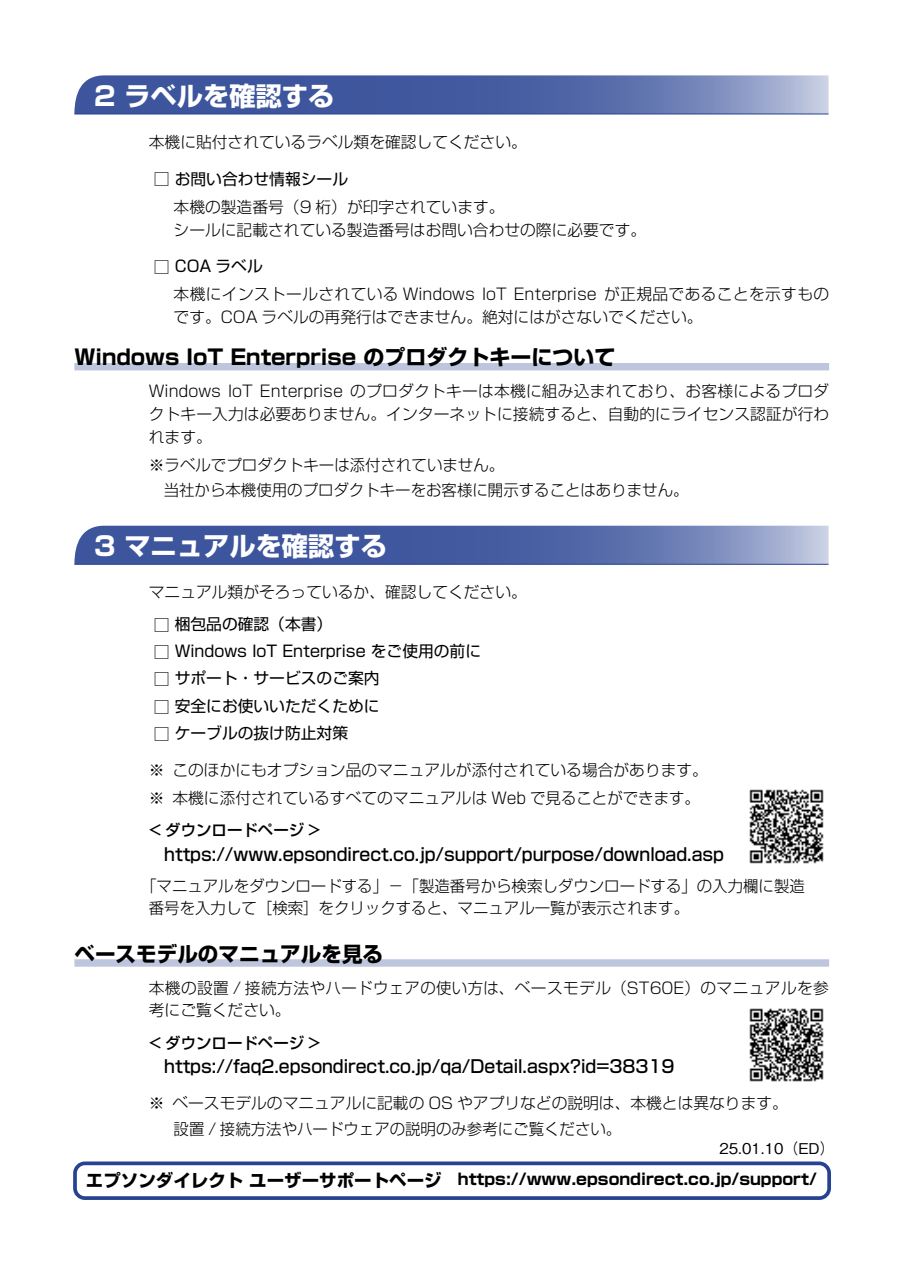
<style>
.page{position:relative;width:903px;height:1275px;background:#fff}
.page>*{position:absolute;margin:0;border:0;box-sizing:border-box;transform-origin:0 0}
.中見出し{font:700 26.25px "Shin Go Pro";color:#fff}
.小見出し{font:700 21px "Shin Go Pro";color:#000}
.本文{font:500 17.5px "Shin Go Pro";color:#000}
.参照先{font:700 17.5px "Shin Go Pro";color:#000}
.本文-2{font:300 15.75px/22.8px "Shin Go Pro";color:#000}
.表タイトル{font:15.75px "Shin Go Pro";color:#000}
.本文-3{font:300 15.75px/22.8px "Shin Go Pro";letter-spacing:.025em;color:#000}
.参照先-2{font:700 15.75px "Shin Go Pro";color:#000}
.本文-4{font:500 15.75px "Shin Go Pro";color:#000}
.印行{font:500 14.88px "Gothic BBB Pro";color:#000}
.s1{font-weight:500}
</style>
<div class="page">
<div style="left:73px;top:1161px;width:758px;height:39px;border:4px solid #284292;border-radius:10px"></div>
<div style="left:74px;top:363px;width:755px;height:7px;background:#bec6de"></div>
<div style="left:74px;top:959px;width:755px;height:8px;background:#bec6de"></div>
<svg style="left:74px;top:75px;width:754px;height:39px;background:#576caa"></svg>
<hr style="left:74px;top:114px;width:754px;height:1px;background:#284292">
<svg style="left:74px;top:526px;width:754px;height:38px;background:#566ba9"></svg>
<hr style="left:74px;top:564px;width:754px;height:1px;background:#284292">
<img style="left:749px;top:789px;width:75px;height:75px">
<img style="left:749px;top:1008px;width:75px;height:74px">
<p class="中見出し" style="left:94px;top:75px;width:242px">2 ラベルを確認する</p>
<p class="本文-2" style="left:149px;top:129px;width:379px">本機に貼付されているラベル類を確認してください。</p>
<p class="表タイトル" style="left:154px;top:166px;width:196px"><span class="s1">□</span> お問い合わせ情報シール</p>
<p class="本文-2" style="left:174px;top:193px;width:332px">本機の製造番号（9 桁）が印字されています。</p>
<p class="本文-2" style="left:174px;top:216px;width:474px">シールに記載されている製造番号はお問い合わせの際に必要です。</p>
<p class="表タイトル" style="left:154px;top:253px;width:110px"><span class="s1">□</span> COA ラベル</p>
<p class="本文-2" style="left:174px;top:281px;width:657px">本機にインストールされている Windows IoT Enterprise が正規品であることを示すものです。COA ラベルの再発行はできません。絶対にはがさないでください。</p>
<p class="小見出し" style="left:74px;top:341px;width:542px">Windows IoT Enterprise のプロダクトキーについて</p>
<p class="本文-2" style="left:149px;top:378px;width:682px;text-align:justify">Windows IoT Enterprise のプロダクトキーは本機に組み込まれており、お客様によるプロダクトキー入力は必要ありません。インターネットに接続すると、自動的にライセンス認証が行われます。</p>
<p class="本文-2" style="left:149px;top:451px;width:357px">※ラベルでプロダクトキーは添付されていません。</p>
<p class="本文-2" style="left:164px;top:476px;width:526px">当社から本機使用のプロダクトキーをお客様に開示することはありません。</p>
<p class="中見出し" style="left:94px;top:525px;width:294px">3 マニュアルを確認する</p>
<p class="本文-2" style="left:149px;top:579px;width:379px">マニュアル類がそろっているか、確認してください。</p>
<p class="表タイトル" style="left:154px;top:611px;width:180px"><span class="s1">□</span> 梱包品の確認（本書）</p>
<p class="表タイトル" style="left:154px;top:638px;width:329px"><span class="s1">□</span> Windows IoT Enterprise をご使用の前に</p>
<p class="表タイトル" style="left:154px;top:665px;width:227px"><span class="s1">□</span> サポート・サービスのご案内</p>
<p class="表タイトル" style="left:154px;top:693px;width:227px"><span class="s1">□</span> 安全にお使いいただくために</p>
<p class="表タイトル" style="left:154px;top:720px;width:196px"><span class="s1">□</span> ケーブルの抜け防止対策</p>
<p class="本文-2" style="left:149px;top:757px;width:561px">※ このほかにもオプション品のマニュアルが添付されている場合があります。</p>
<p class="本文-2" style="left:149px;top:784px;width:553px">※ 本機に添付されているすべてのマニュアルは Web で見ることができます。</p>
<p class="本文-4" style="left:149px;top:817px;width:173px">&lt; ダウンロードページ &gt;</p>
<p class="本文" style="left:164px;top:840px;width:561px">https://www.epsondirect.co.jp/support/purpose/download.asp</p>
<p class="本文-2" style="left:149px;top:872px;width:657px;text-indent:-8px">「マニュアルをダウンロードする」－「製造番号から検索しダウンロードする」の入力欄に製造番号を入力して［検索］をクリックすると、マニュアル一覧が表示されます。</p>
<p class="小見出し" style="left:74px;top:937px;width:310px">ベースモデルのマニュアルを見る</p>
<p class="本文-3" style="left:149px;top:974px;width:682px">本機の設置 / 接続方法やハードウェアの使い方は、ベースモデル（ST60E）のマニュアルを参考にご覧ください。</p>
<p class="本文-4" style="left:149px;top:1030px;width:173px">&lt; ダウンロードページ &gt;</p>
<p class="本文" style="left:164px;top:1052px;width:512px">https://faq2.epsondirect.co.jp/qa/Detail.aspx?id=38319</p>
<p class="本文-2" style="left:149px;top:1090px;width:641px">※ ベースモデルのマニュアルに記載の OS やアプリなどの説明は、本機とは異なります。</p>
<p class="本文-2" style="left:174px;top:1115px;width:449px">設置 / 接続方法やハードウェアの説明のみ参考にご覧ください。</p>
<p class="印行" style="left:719px;top:1136px;width:117px">25.01.10（ED）</p>
<p class="参照先" style="left:86px;top:1166px;width:357px">エプソンダイレクト ユーザーサポートページ</p>
<p class="参照先-2" style="left:458px;top:1167px;width:360px">https://www.epsondirect.co.jp/support/</p>
</div>
